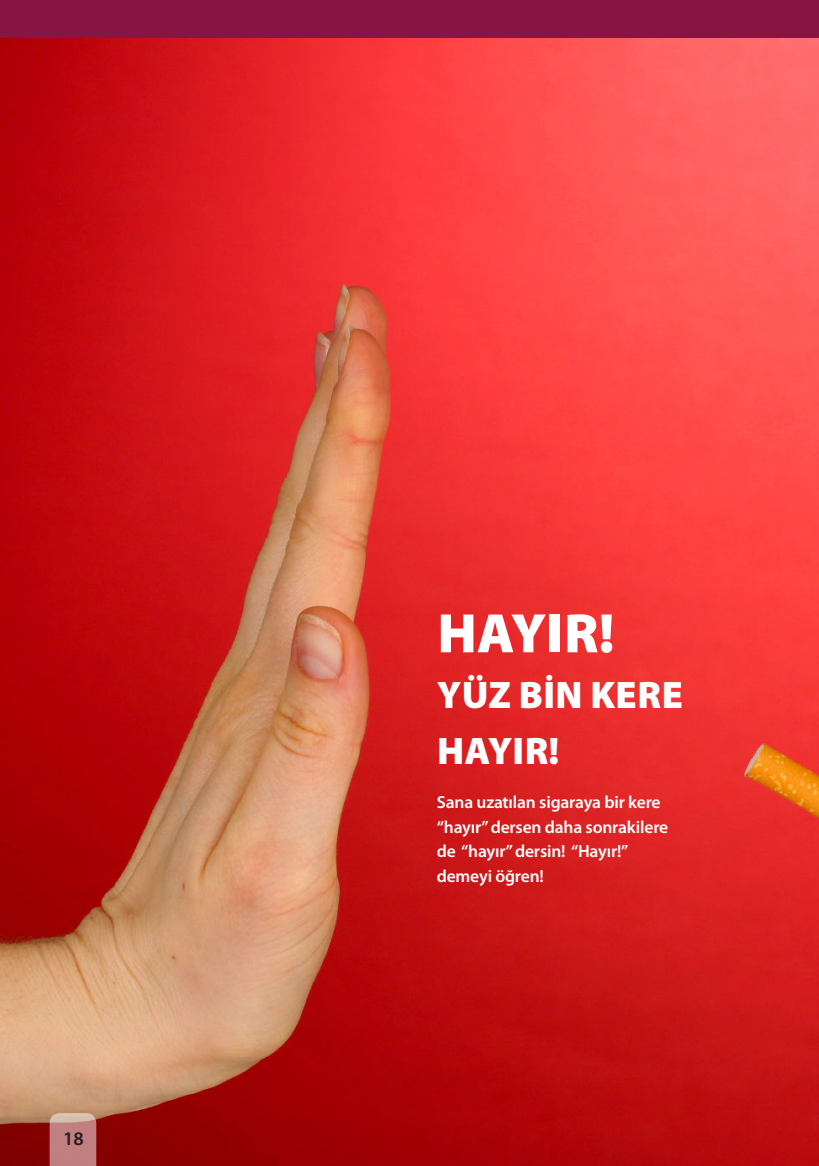
<style>
.page{position:relative;width:819px;height:1166px;background:#fff}
.page>*{position:absolute;margin:0;border:0;box-sizing:border-box;transform-origin:0 0}
.t1{font:900 56px "Myriad Pro";color:#fff}
.t2{font:900 38.5px/56px "Myriad Pro";letter-spacing:.01em;color:#fff}
.t3{font:600 19.25px "Myriad Pro";color:#231f20}
.t4{font:600 17.5px/24.5px "Myriad Pro";letter-spacing:-.01em;color:#fff}
</style>
<div class="page">
<img style="left:0;top:37px;width:818px;height:1129px">
<svg style="left:50px;top:1113px;width:46px;height:53px;background:#c48985"></svg>
<div style="left:0;top:0;width:819px;height:37px;background:#891441"></div>
<p class="t3" style="left:63px;top:1129px;width:22px">18</p>
<h1 class="t1" style="left:437px;top:604px;width:179px">HAYIR!</h1>
<h2 class="t2" style="left:437px;top:668px;width:247px">YÜZ BİN KERE<br>HAYIR!</h2>
<p class="t4" style="left:437px;top:790px;width:233px">Sana uzatılan sigaraya bir kere “hayır” dersen daha sonrakilere de “hayır” dersin! “Hayır!” demeyi öğren!</p>
</div>
